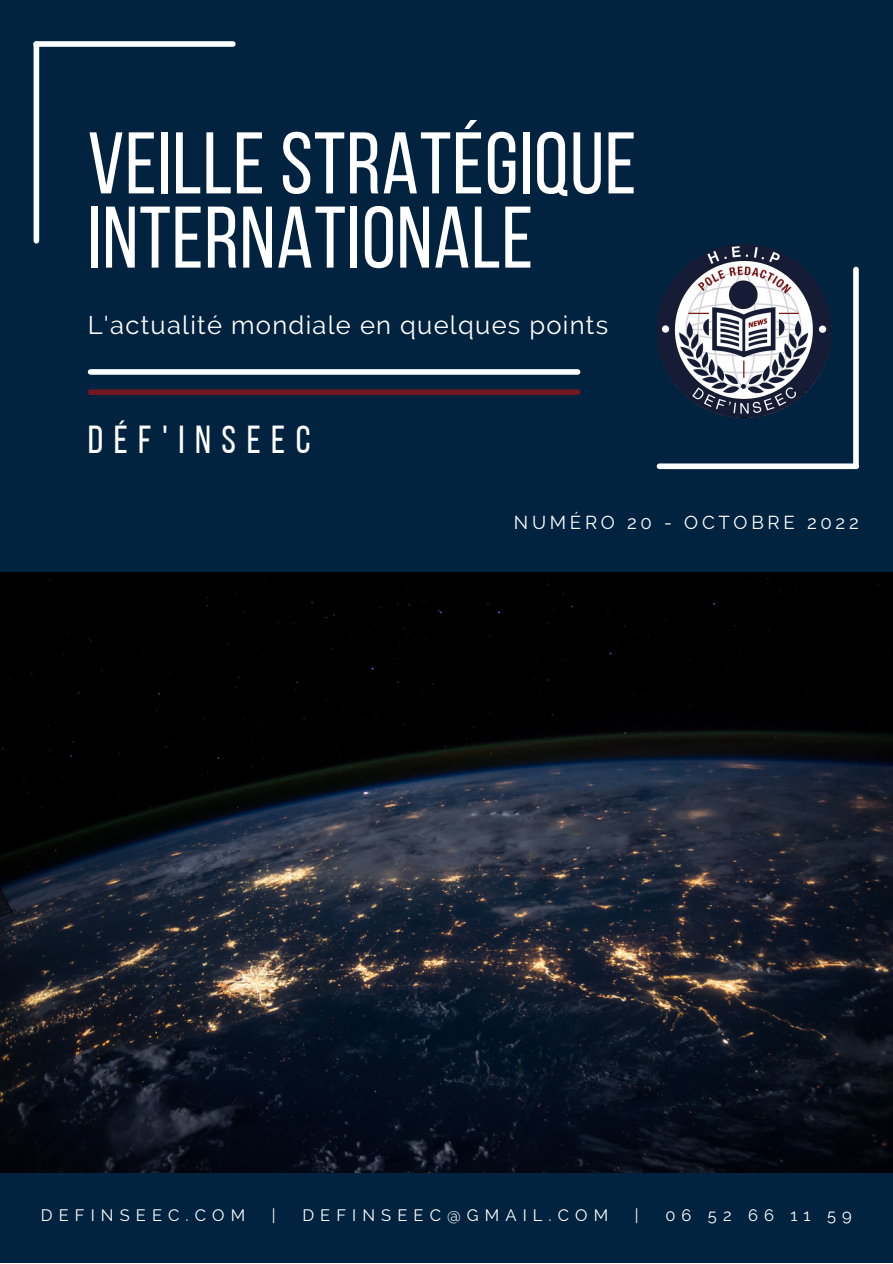
<style>
.page{position:relative;width:893px;height:1264px;background:#fff}
.page>*{position:absolute;margin:0;border:0;box-sizing:border-box;transform-origin:0 0}
.t1{font:87.15px/74.2px "Bebas Neue";letter-spacing:.01em;color:#fff}
.t2{font:39px "Bebas Neue";letter-spacing:.27em;color:#fff}
.t3{font:25.5px "Raleway";letter-spacing:.05em;color:#fff}
.t4{font:18.6px "Raleway";letter-spacing:.2em;color:#fff}
.t5{font:16.5px "Raleway";letter-spacing:.37em;color:#fff}
</style>
<div class="page">
<div style="left:0;top:0;width:892px;height:1262px;background:#01233f"></div>
<img style="left:0;top:572px;width:892px;height:600px">
<img style="left:656px;top:244px;width:175px;height:175px;border-radius:50%">
<div style="left:91px;top:389px;width:486px;height:6px;background:#711823"></div>
<div style="left:91px;top:369px;width:486px;height:6px;background:#fff"></div>
<div style="left:34px;top:44px;width:5px;height:197px;background:#fff"></div>
<div style="left:36px;top:41px;width:197px;height:6px;background:#fff"></div>
<div style="left:853px;top:269px;width:5px;height:197px;background:#fff"></div>
<div style="left:659px;top:463px;width:197px;height:6px;background:#fff"></div>
<h1 class="t1" style="left:88px;top:134px;width:550px">VEILLE STRATÉGIQUE<br>INTERNATIONALE</h1>
<h3 class="t3" style="left:88px;top:310px;width:522px">L'actualité mondiale en quelques points</h3>
<h2 class="t2" style="left:88px;top:423px;width:224px">DÉF'INSEEC</h2>
<p class="t4" style="left:514px;top:511px;width:346px">NUMÉRO 20 - OCTOBRE 2022</p>
<p class="t5" style="left:41px;top:1205px;width:206px">DEFINSEEC.COM</p>
<p class="t5" style="left:272px;top:1205px;width:5px">|</p>
<p class="t5" style="left:302px;top:1205px;width:307px">DEFINSEEC@GMAIL.COM</p>
<p class="t5" style="left:634px;top:1205px;width:5px">|</p>
<p class="t5" style="left:665px;top:1205px;width:188px">06 52 66 11 59</p>
</div>
